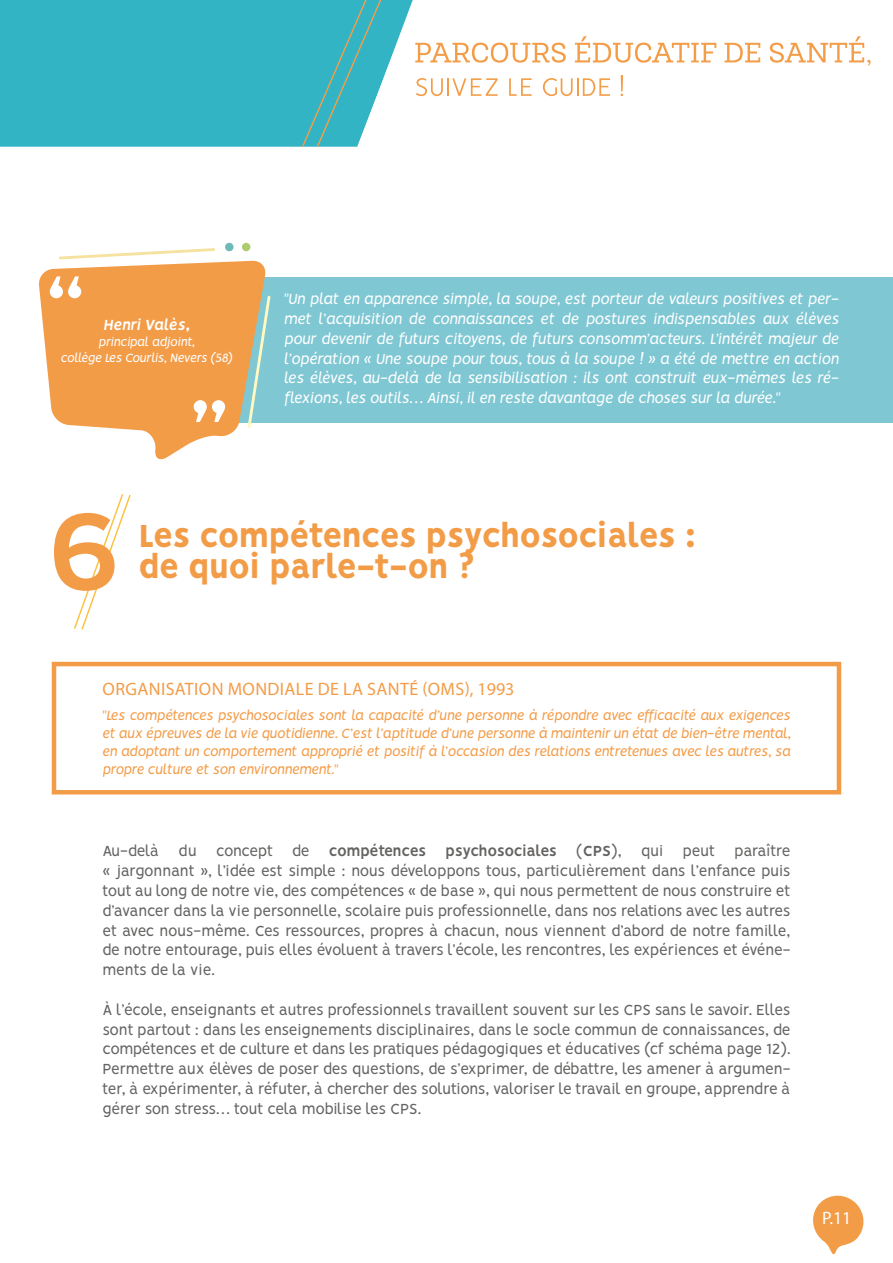
<style>
.page{position:relative;width:893px;height:1263px;background:#fff}
.page>*{position:absolute;margin:0;border:0;box-sizing:border-box;transform-origin:0 0}
.t1{font:800 36px/31.5px "Vision";letter-spacing:-.03em;color:#f39c48}
.t2{font:18px "Myriad Pro";letter-spacing:.02em;color:#f39c48}
.t3{font:18px "Myriad Pro";color:#fff}
.t4{font:16.5px/19.8px "Vision";letter-spacing:-.03em;color:#646362;text-align:justify}
.t5{font:italic 16.5px/19.8px "Vision";color:#fff;text-align:justify}
.t6{font:italic 700 16.5px "Vision";color:#fff}
.t7{font:italic 15px/18px "Vision";color:#f39c48;text-align:justify}
.t8{font:italic 13.5px/16.2px "Vision";color:#fff;text-align:center}
.s1{font-weight:700}
</style>
<div class="page">
<div style="left:0;top:0;width:302px;height:147px;background:#33b4c4"></div>
<svg style="left:302px;top:0;width:56px;height:147px;background:#3bb3be"></svg>
<svg style="left:358px;top:0;width:513px;height:145px"></svg>
<svg style="left:415px;top:43px;width:151px;height:20px"></svg>
<svg style="left:575px;top:36px;width:141px;height:27px"></svg>
<svg style="left:724px;top:43px;width:36px;height:19px"></svg>
<svg style="left:770px;top:36px;width:100px;height:30px"></svg>
<svg style="left:416px;top:78px;width:82px;height:18px"></svg>
<svg style="left:509px;top:78px;width:23px;height:18px"></svg>
<svg style="left:543px;top:78px;width:67px;height:18px"></svg>
<svg style="left:621px;top:75px;width:2px;height:21px"></svg>
<div style="left:200px;top:278px;width:693px;height:145px;background:#7fc7d3"></div>
<div style="left:52px;top:662px;width:789px;height:132px;border:4px solid #f39c48"></div>
<svg style="left:39px;top:260px;width:228px;height:200px;fill:#f39c48"></svg>
<svg style="left:248px;top:296px;width:22px;height:132px"></svg>
<svg style="left:59px;top:248px;width:156px;height:11px"></svg>
<div style="left:225px;top:243px;width:9px;height:8px;background:#6dbab7;border-radius:50%"></div>
<div style="left:242px;top:243px;width:8px;height:8px;background:#adcc6d;border-radius:50%"></div>
<svg style="left:50px;top:276px;width:31px;height:22px"></svg>
<svg style="left:194px;top:400px;width:31px;height:22px"></svg>
<svg style="left:813px;top:1195px;width:51px;height:60px"></svg>
<svg style="left:54px;top:494px;width:77px;height:136px"></svg>
<p class="t6" style="left:103px;top:315px;width:87px">Henri Valès,</p>
<p class="t8" style="left:61px;top:334px;width:173px">principal adjoint,<br>collège Les Courlis, Nevers (58)</p>
<p class="t5" style="left:284px;top:289px;width:556px">"Un plat en apparence simple, la soupe, est porteur de valeurs positives et per&shy;met l’acquisition de connaissances et de postures indispensables aux élèves pour devenir de futurs citoyens, de futurs consomm’acteurs. L’intérêt majeur de l’opération « Une soupe pour tous, tous à la soupe ! » a été de mettre en action les élèves, au-delà de la sensibilisation : ils ont construit eux-mêmes les ré&shy;flexions, les outils… Ainsi, il en reste davantage de choses sur la durée."</p>
<h1 class="t1" style="left:139px;top:523px;width:559px">Les compétences psychosociales : de quoi parle-t-on ?</h1>
<p class="t2" style="left:103px;top:678px;width:413px">ORGANISATION MONDIALE DE LA SANTÉ (OMS), 1993</p>
<p class="t7" style="left:102px;top:707px;width:690px">"Les compétences psychosociales sont la capacité d’une personne à répondre avec efficacité aux exigences et aux épreuves de la vie quotidienne. C’est l’aptitude d’une personne à maintenir un état de bien-être mental, en adoptant un comportement approprié et positif à l’occasion des relations entretenues avec les autres, sa propre culture et son environnement."</p>
<p class="t4" style="left:102px;top:843px;width:690px">Au-delà du concept de <span class="s1">compétences psychosociales</span> (<span class="s1">CPS</span>), qui peut paraître « jargonnant », l’idée est simple : nous développons tous, particulièrement dans l’enfance puis tout au long de notre vie, des compétences « de base », qui nous permettent de nous construire et d’avancer dans la vie personnelle, scolaire puis professionnelle, dans nos relations avec les autres et avec nous-même. Ces ressources, propres à chacun, nous viennent d’abord de notre famille, de notre entourage, puis elles évoluent à travers l’école, les rencontres, les expériences et événe&shy;ments de la vie.</p>
<p class="t4" style="left:102px;top:1001px;width:690px">À l’école, enseignants et autres professionnels travaillent souvent sur les CPS sans le savoir. Elles sont partout : dans les enseignements disciplinaires, dans le socle commun de connaissances, de compétences et de culture et dans les pratiques pédagogiques et éducatives (cf schéma page 12).<br>Permettre aux élèves de poser des questions, de s’exprimer, de débattre, les amener à argumen&shy;ter, à expérimenter, à réfuter, à chercher des solutions, valoriser le travail en groupe, apprendre à gérer son stress… tout cela mobilise les CPS.</p>
<p class="t3" style="left:822px;top:1207px;width:31px">P.11</p>
</div>
